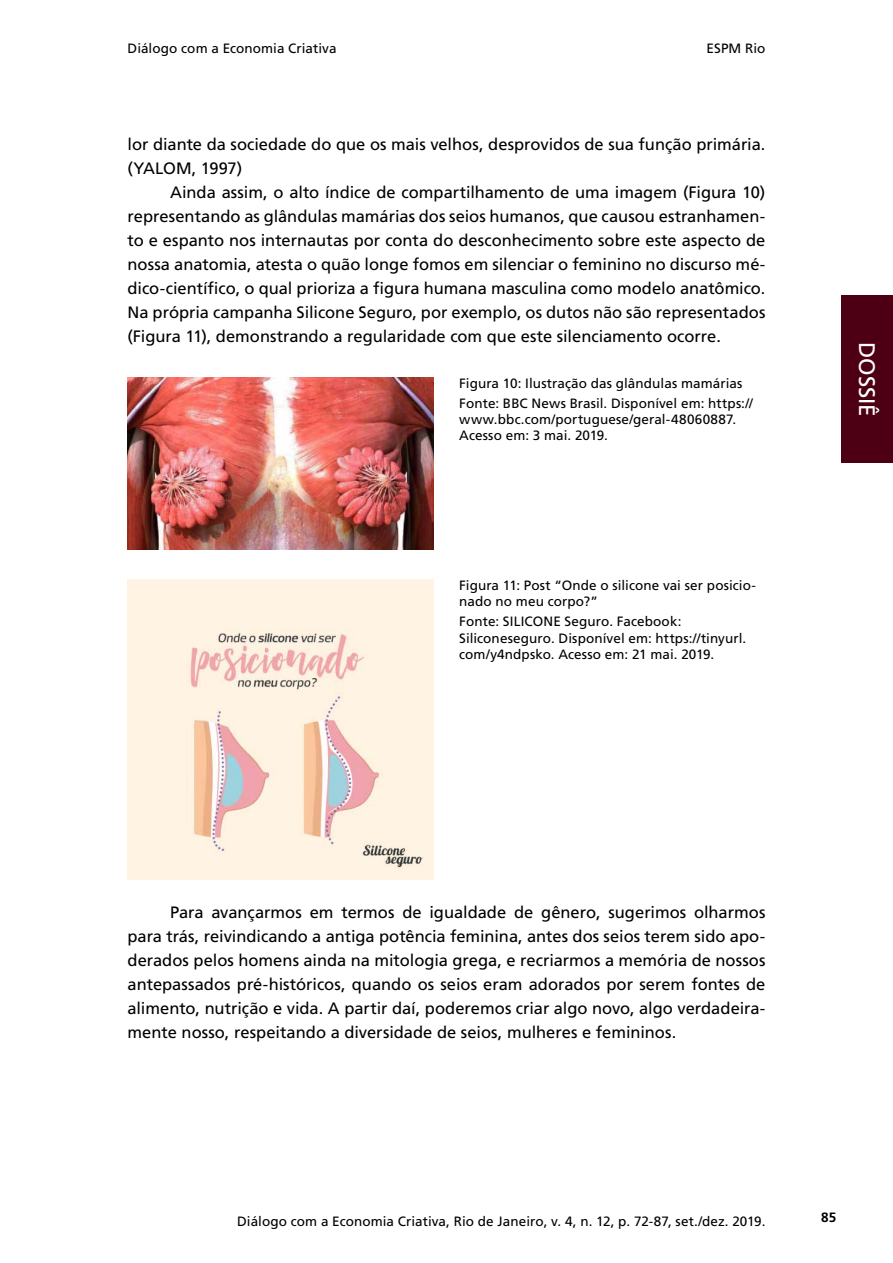
<style>
.page{position:relative;width:893px;height:1263px;background:#fff}
.page>*{position:absolute;margin:0;border:0;box-sizing:border-box;transform-origin:0 0}
.t1{font:22.5px "Frutiger LT Std";letter-spacing:-.005em;color:#fff}
._11-Corpo_de_texto_c{font:16.5px/24px "Frutiger LT Std";color:#000;text-align:justify}
._20-Legenda_de_tabel{font:13.5px/16.2px "Frutiger LT Std";letter-spacing:.005em;color:#000}
.t2{font:700 13.5px "Frutiger LT Std";color:#000}
</style>
<div class="page">
<div style="left:842px;top:295px;width:51px;height:168px;background:#4d0014"></div>
<img style="left:128px;top:580px;width:306px;height:299px">
<img style="left:128px;top:377px;width:306px;height:172px">
<p class="_20-Legenda_de_tabel" style="left:128px;top:40px;width:210px">Diálogo com a Economia Criativa</p>
<p class="_20-Legenda_de_tabel" style="left:706px;top:40px;width:60px">ESPM Rio</p>
<p class="_11-Corpo_de_texto_c" style="left:128px;top:132px;width:639px">lor diante da sociedade do que os mais velhos, desprovidos de sua função primária. (YALOM, 1997)</p>
<p class="_11-Corpo_de_texto_c" style="left:128px;top:180px;width:639px;text-indent:43px">Ainda assim, o alto índice de compartilhamento de uma imagem (Figura 10) representando as glândulas mamárias dos seios humanos, que causou estranhamen&shy;to e espanto nos internautas por conta do desconhecimento sobre este aspecto de nossa anatomia, atesta o quão longe fomos em silenciar o feminino no discurso mé&shy;dico-científico, o qual prioriza a figura humana masculina como modelo anatômico.<br>Na própria campanha Silicone Seguro, por exemplo, os dutos não são representados (Figura 11), demonstrando a regularidade com que este silenciamento ocorre.</p>
<p class="_20-Legenda_de_tabel" style="left:459px;top:375px;width:285px">Figura 10: Ilustração das glândulas mamárias</p>
<p class="_20-Legenda_de_tabel" style="left:459px;top:395px;width:295px">Fonte: BBC News Brasil. Disponível em: https:// www.bbc.com/portuguese/geral-48060887.<br>Acesso em: 3 mai. 2019.</p>
<p class="_20-Legenda_de_tabel" style="left:459px;top:577px;width:298px">Figura 11: Post “Onde o silicone vai ser posicio&shy;nado no meu corpo?”</p>
<p class="_20-Legenda_de_tabel" style="left:459px;top:614px;width:289px">Fonte: SILICONE Seguro. Facebook:<br>Siliconeseguro. Disponível em: https://tinyurl. com/y4ndpsko. Acesso em: 21 mai. 2019.</p>
<h1 class="t1" style="left:880px;top:342px;width:76px;rotate:90deg">DOSSIÊ</h1>
<p class="_11-Corpo_de_texto_c" style="left:128px;top:900px;width:639px;text-indent:43px">Para avançarmos em termos de igualdade de gênero, sugerimos olharmos para trás, reivindicando a antiga potência feminina, antes dos seios terem sido apo&shy;derados pelos homens ainda na mitologia grega, e recriarmos a memória de nossos antepassados pré-históricos, quando os seios eram adorados por serem fontes de alimento, nutrição e vida. A partir daí, poderemos criar algo novo, algo verdadeira&shy;mente nosso, respeitando a diversidade de seios, mulheres e femininos.</p>
<p class="_20-Legenda_de_tabel" style="left:237px;top:1213px;width:530px">Diálogo com a Economia Criativa, Rio de Janeiro, v. 4, n. 12, p. 72-87, set./dez. 2019.</p>
<p class="t2" style="left:821px;top:1209px;width:17px">85</p>
</div>
